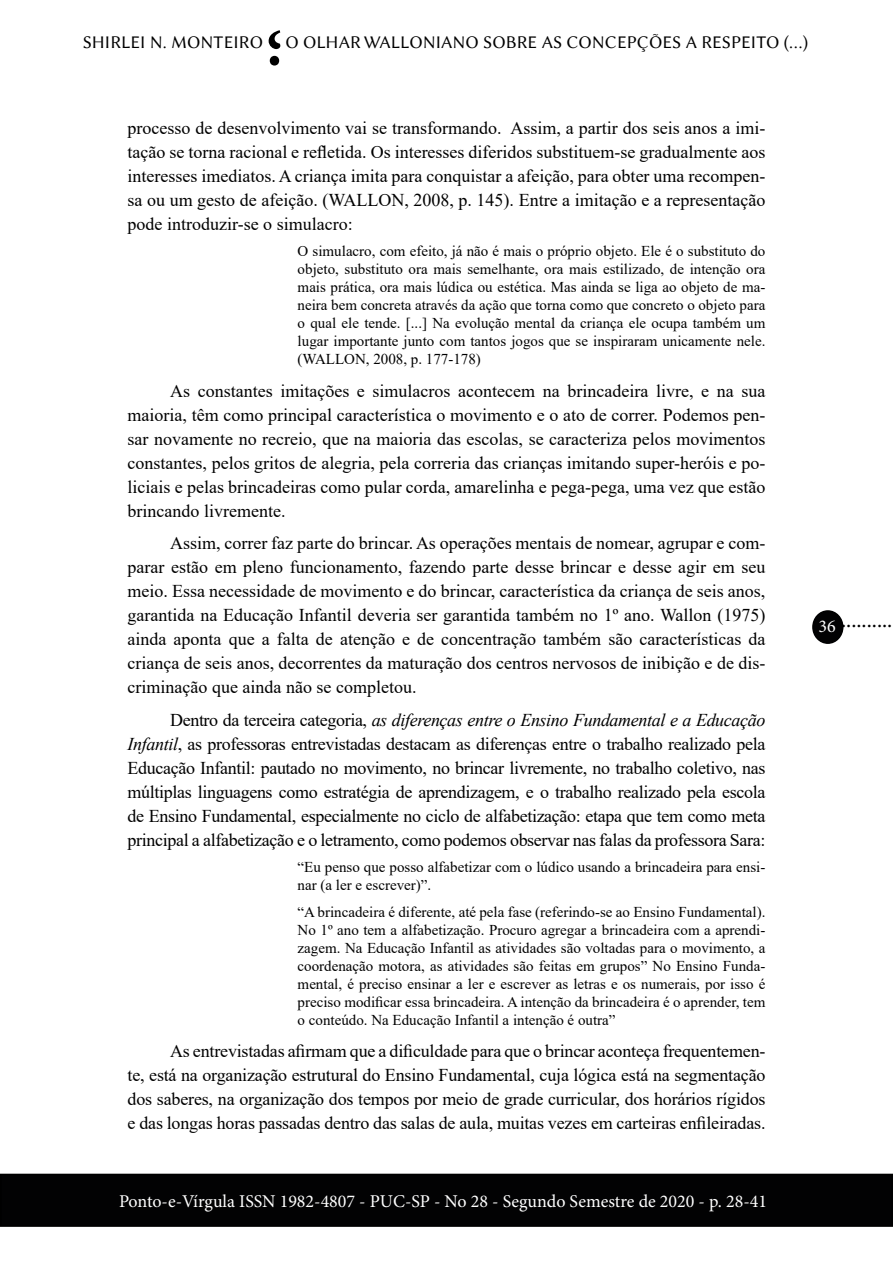
<style>
.page{position:relative;width:893px;height:1263px;background:#fff}
.page>*{position:absolute;margin:0;border:0;box-sizing:border-box;transform-origin:0 0}
.t1{font:700 90px "Adobe Arabic";color:#000}
.t2{font:22.5px "Minion Pro";color:#000}
.t3{font:18px/24px "Times New Roman";color:#000;text-align:justify}
.t4{font:18px "Minion Pro";color:#fff}
.t5{font:18px "Linux Biolinum G";color:#000}
.t6{font:15px/18px "Times New Roman";color:#000;text-align:justify}
.s1{font-style:italic}
</style>
<div class="page">
<div style="left:813px;top:611px;width:30px;height:32px;background:#020203;border-radius:50%"></div>
<div style="left:812px;top:610px;width:31px;height:34px;border:2px solid #000;border-radius:50%"></div>
<div style="left:1px;top:1174px;width:891px;height:52px;background:#020203"></div>
<div style="left:0;top:1174px;width:893px;height:53px;border:2px solid #000"></div>
<h1 class="t1" style="left:283px;top:122px;width:18px;rotate:-180deg">;</h1>
<p class="t5" style="left:83px;top:32px;width:727px">SHIRLEI N. MONTEIRO O OLHAR WALLONIANO SOBRE AS CONCEPÇÕES A RESPEITO (...)</p>
<p class="t3" style="left:128px;top:115px;width:639px">processo de desenvolvimento vai se transformando. Assim, a partir dos seis anos a imi&shy;tação se torna racional e refletida. Os interesses diferidos substituem-se gradualmente aos interesses imediatos. A criança imita para conquistar a afeição, para obter uma recompen&shy;sa ou um gesto de afeição. (WALLON, 2008, p. 145). Entre a imitação e a representação pode introduzir-se o simulacro:</p>
<p class="t6" style="left:298px;top:242px;width:469px">O simulacro, com efeito, já não é mais o próprio objeto. Ele é o substituto do objeto, substituto ora mais semelhante, ora mais estilizado, de intenção ora mais prática, ora mais lúdica ou estética. Mas ainda se liga ao objeto de ma&shy;neira bem concreta através da ação que torna como que concreto o objeto para o qual ele tende. [...] Na evolução mental da criança ele ocupa também um lugar importante junto com tantos jogos que se inspiraram unicamente nele. (WALLON, 2008, p. 177-178)</p>
<p class="t3" style="left:128px;top:378px;width:639px;text-indent:43px">As constantes imitações e simulacros acontecem na brincadeira livre, e na sua maioria, têm como principal característica o movimento e o ato de correr. Podemos pen&shy;sar novamente no recreio, que na maioria das escolas, se caracteriza pelos movimentos constantes, pelos gritos de alegria, pela correria das crianças imitando super-heróis e po&shy;liciais e pelas brincadeiras como pular corda, amarelinha e pega-pega, uma vez que estão brincando livremente.</p>
<p class="t3" style="left:128px;top:531px;width:639px;text-indent:43px">Assim, correr faz parte do brincar. As operações mentais de nomear, agrupar e com&shy;parar estão em pleno funcionamento, fazendo parte desse brincar e desse agir em seu meio. Essa necessidade de movimento e do brincar, característica da criança de seis anos, garantida na Educação Infantil deveria ser garantida também no 1º ano. Wallon (1975) ainda aponta que a falta de atenção e de concentração também são características da criança de seis anos, decorrentes da maturação dos centros nervosos de inibição e de dis&shy;criminação que ainda não se completou.</p>
<p class="t3" style="left:128px;top:707px;width:639px;text-indent:43px">Dentro da terceira categoria, <span class="s1">as diferenças entre o Ensino Fundamental e a Educação Infantil</span>, as professoras entrevistadas destacam as diferenças entre o trabalho realizado pela Educação Infantil: pautado no movimento, no brincar livremente, no trabalho coletivo, nas múltiplas linguagens como estratégia de aprendizagem, e o trabalho realizado pela escola de Ensino Fundamental, especialmente no ciclo de alfabetização: etapa que tem como meta principal a alfabetização e o letramento, como podemos observar nas falas da professora Sara:</p>
<p class="t6" style="left:298px;top:858px;width:469px">“Eu penso que posso alfabetizar com o lúdico usando a brincadeira para ensi&shy;nar (a ler e escrever)”.</p>
<p class="t6" style="left:298px;top:902px;width:469px">“A brincadeira é diferente, até pela fase (referindo-se ao Ensino Fundamental).<br>No 1º ano tem a alfabetização. Procuro agregar a brincadeira com a aprendi&shy;zagem. Na Educação Infantil as atividades são voltadas para o movimento, a coordenação motora, as atividades são feitas em grupos” No Ensino Funda&shy;mental, é preciso ensinar a ler e escrever as letras e os numerais, por isso é preciso modificar essa brincadeira. A intenção da brincadeira é o aprender, tem o conteúdo. Na Educação Infantil a intenção é outra”</p>
<p class="t3" style="left:128px;top:1039px;width:639px;text-indent:43px">As entrevistadas afirmam que a dificuldade para que o brincar aconteça frequentemen&shy;te, está na organização estrutural do Ensino Fundamental, cuja lógica está na segmentação dos saberes, na organização dos tempos por meio de grade curricular, dos horários rígidos e das longas horas passadas dentro das salas de aula, muitas vezes em carteiras enfileiradas.</p>
<p class="t4" style="left:819px;top:614px;width:19px">36</p>
<p class="t2" style="left:841px;top:605px;width:53px">..........</p>
<p class="t4" style="left:119px;top:1189px;width:650px">Ponto-e-Vírgula ISSN 1982-4807 - PUC-SP - No 28 - Segundo Semestre de 2020 - p. 28-41</p>
</div>
